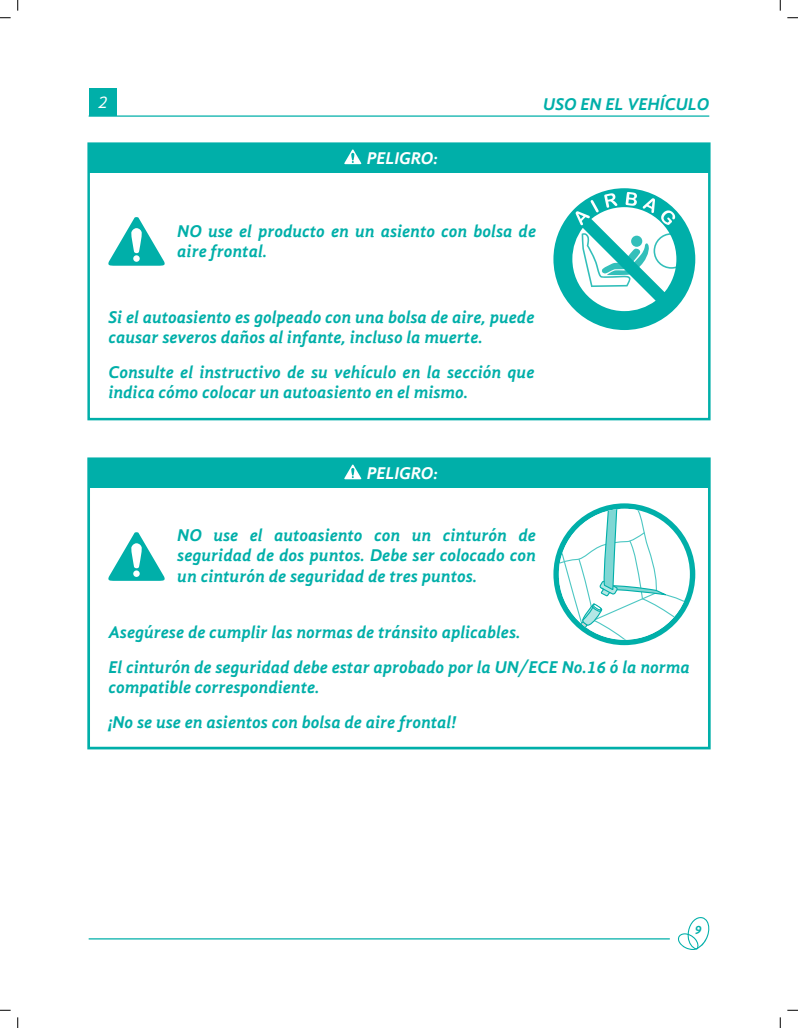
<style>
.page{position:relative;width:798px;height:1028px;background:#fff}
.page>*{position:absolute;margin:0;border:0;box-sizing:border-box;transform-origin:0 0}
.t1{font:italic 700 17.5px/20px "Gandhi Sans";color:#00afa9}
.t2{font:italic 700 17.5px "Gandhi Sans";color:#fff}
.t3{font:italic 17.5px "Gandhi Sans";color:#fff}
.t4{font:italic 700 12.5px "Gandhi Sans";color:#00afa9}
</style>
<div class="page">
<hr style="left:89px;top:938px;width:580px;height:1px;background:#00afa9">
<svg style="left:678px;top:917px;width:31px;height:33px"></svg>
<div style="left:89px;top:88px;width:27px;height:28px;background:#00afa9"></div>
<hr style="left:89px;top:115px;width:620px;height:2px;background:#00afa9">
<div style="left:87px;top:457px;width:623px;height:292px;border:3px solid #00afa9"></div>
<div style="left:89px;top:459px;width:620px;height:29px;background:#00afa9"></div>
<svg style="left:344px;top:464px;width:17px;height:15px"></svg>
<svg style="left:553px;top:503px;width:142px;height:142px"></svg>
<svg style="left:558px;top:509px;width:131px;height:130px"></svg>
<svg style="left:108px;top:532px;width:57px;height:49px"></svg>
<div style="left:87px;top:142px;width:623px;height:278px;border:2px solid #00afa9"></div>
<div style="left:89px;top:144px;width:620px;height:29px;background:#00afa9"></div>
<svg style="left:344px;top:149px;width:17px;height:15px"></svg>
<svg style="left:553px;top:188px;width:142px;height:142px"></svg>
<svg style="left:108px;top:217px;width:57px;height:49px"></svg>
<p class="t3" style="left:98px;top:92px;width:11px">2</p>
<p class="t1" style="left:543px;top:94px;width:167px">USO EN EL VEHÍCULO</p>
<p class="t2" style="left:366px;top:148px;width:72px">PELIGRO:</p>
<p class="t1" style="left:177px;top:221px;width:360px">NO use el producto en un asiento con bolsa de aire frontal.</p>
<p class="t1" style="left:108px;top:307px;width:427px">Si el autoasiento es golpeado con una bolsa de aire, puede causar severos daños al infante, incluso la muerte.</p>
<p class="t1" style="left:108px;top:362px;width:427px">Consulte el instructivo de su vehículo en la sección que indica cómo colocar un autoasiento en el mismo.</p>
<p class="t2" style="left:366px;top:463px;width:72px">PELIGRO:</p>
<p class="t1" style="left:177px;top:525px;width:360px;text-align:justify">NO use el autoasiento con un cinturón de seguridad de dos puntos. Debe ser colocado con un cinturón de seguridad de tres puntos.</p>
<p class="t1" style="left:108px;top:614px;width:582px;line-height:35px">Asegúrese de cumplir las normas de tránsito aplicables.<br>El cinturón de seguridad debe estar aprobado por la UN/ECE No.16 ó la norma</p>
<p class="t1" style="left:108px;top:669px;width:349px;line-height:35px">compatible correspondiente.<br>¡No se use en asientos con bolsa de aire frontal!</p>
<p class="t4" style="left:694px;top:922px;width:8px">9</p>
</div>
